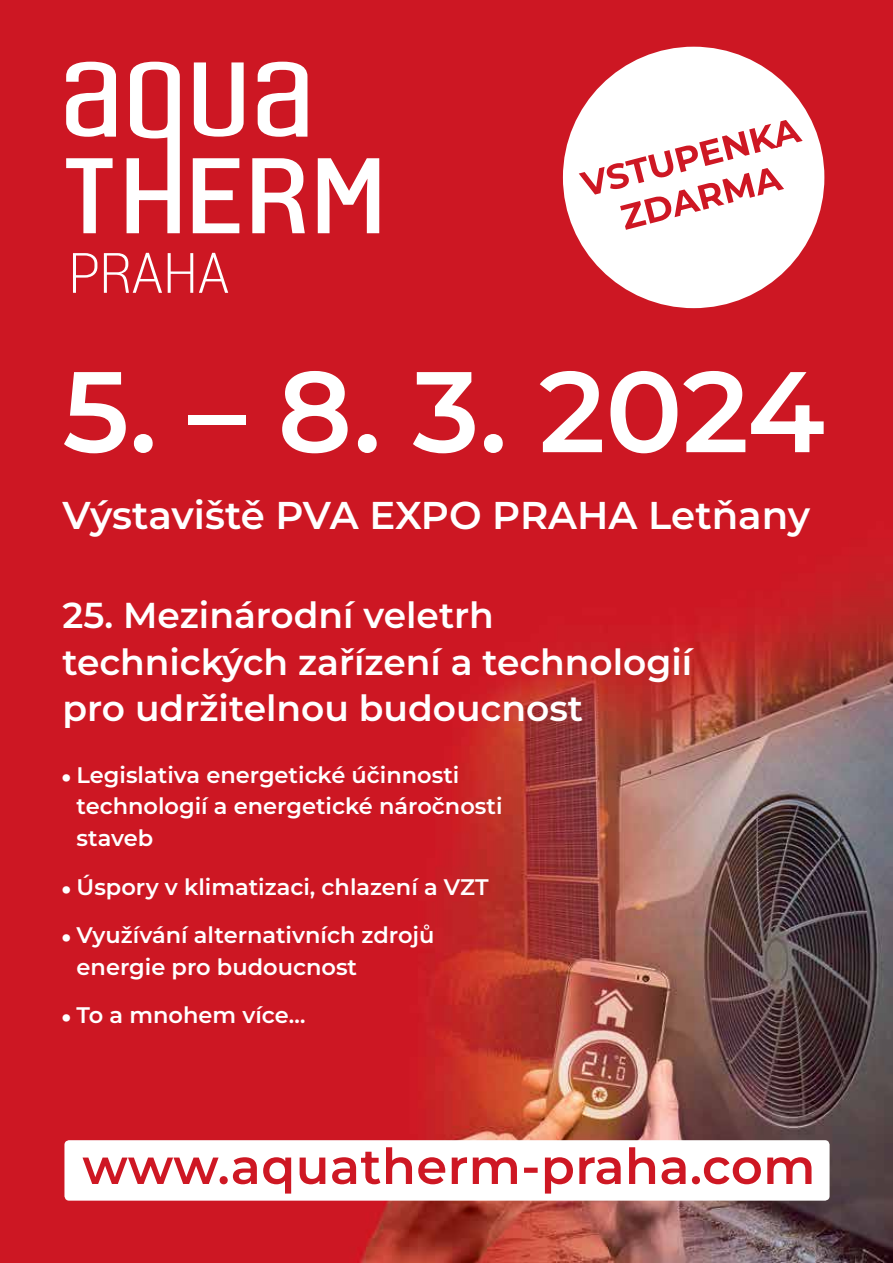
<style>
.page{position:relative;width:893px;height:1263px;background:#fff}
.page>*{position:absolute;margin:0;border:0;box-sizing:border-box;transform-origin:0 0}
.t1{font:600 114.45px "Montserrat";color:#fff}
.t2{font:600 38.7px "Montserrat";color:#fff}
.t3{font:600 36px/46.5px "Montserrat";color:#fff}
.t4{font:600 22.5px/31.5px "Montserrat";color:#fff}
.s1{font-family:"Helvetica CE";font-weight:700}
</style>
<div class="page">
<img style="left:0;top:0;width:893px;height:1263px">
<svg style="left:66px;top:158px;width:47px;height:75px"></svg>
<svg style="left:193px;top:158px;width:46px;height:75px"></svg>
<svg style="left:252px;top:158px;width:53px;height:75px"></svg>
<svg style="left:318px;top:158px;width:61px;height:75px"></svg>
<svg style="left:66px;top:62px;width:50px;height:75px"></svg>
<svg style="left:258px;top:62px;width:49px;height:75px"></svg>
<svg style="left:127px;top:62px;width:53px;height:171px"></svg>
<svg style="left:194px;top:62px;width:50px;height:75px"></svg>
<svg style="left:73px;top:253px;width:24px;height:40px"></svg>
<svg style="left:104px;top:253px;width:58px;height:40px"></svg>
<svg style="left:168px;top:253px;width:25px;height:40px"></svg>
<svg style="left:199px;top:253px;width:29px;height:40px"></svg>
<div style="left:64px;top:1140px;width:766px;height:60px;background:#fff;border-radius:5px"></div>
<svg style="left:83px;top:1147px;width:728px;height:46px"></svg>
<div style="left:563px;top:47px;width:261px;height:261px;background:#fff;border-radius:50%"></div>
<svg style="left:579px;top:120px;width:224px;height:110px"></svg>
<h1 class="t1" style="left:62px;top:335px;width:764px">5. – 8. 3. 2024</h1>
<h2 class="t2" style="left:62px;top:489px;width:749px">Výstaviště PVA EXPO PRAHA Letňany</h2>
<h3 class="t3" style="left:62px;top:591px;width:631px">25. Mezinárodní veletrh technických zařízení a technologií pro udržitelnou budoucnost</h3>
<p class="t4" style="left:77px;top:759px;width:427px;text-indent:-14px"><span class="s1">•</span> Legislativa energetické účinnosti technologií a energetické náročnosti staveb</p>
<p class="t4" style="left:62px;top:870px;width:428px"><span class="s1">•</span> Úspory v klimatizaci, chlazení a VZT</p>
<p class="t4" style="left:77px;top:919px;width:359px;text-indent:-14px"><span class="s1">•</span> Využívání alternativních zdrojů energie pro budoucnost</p>
<p class="t4" style="left:62px;top:999px;width:245px"><span class="s1">•</span> To a mnohem více…</p>
</div>
